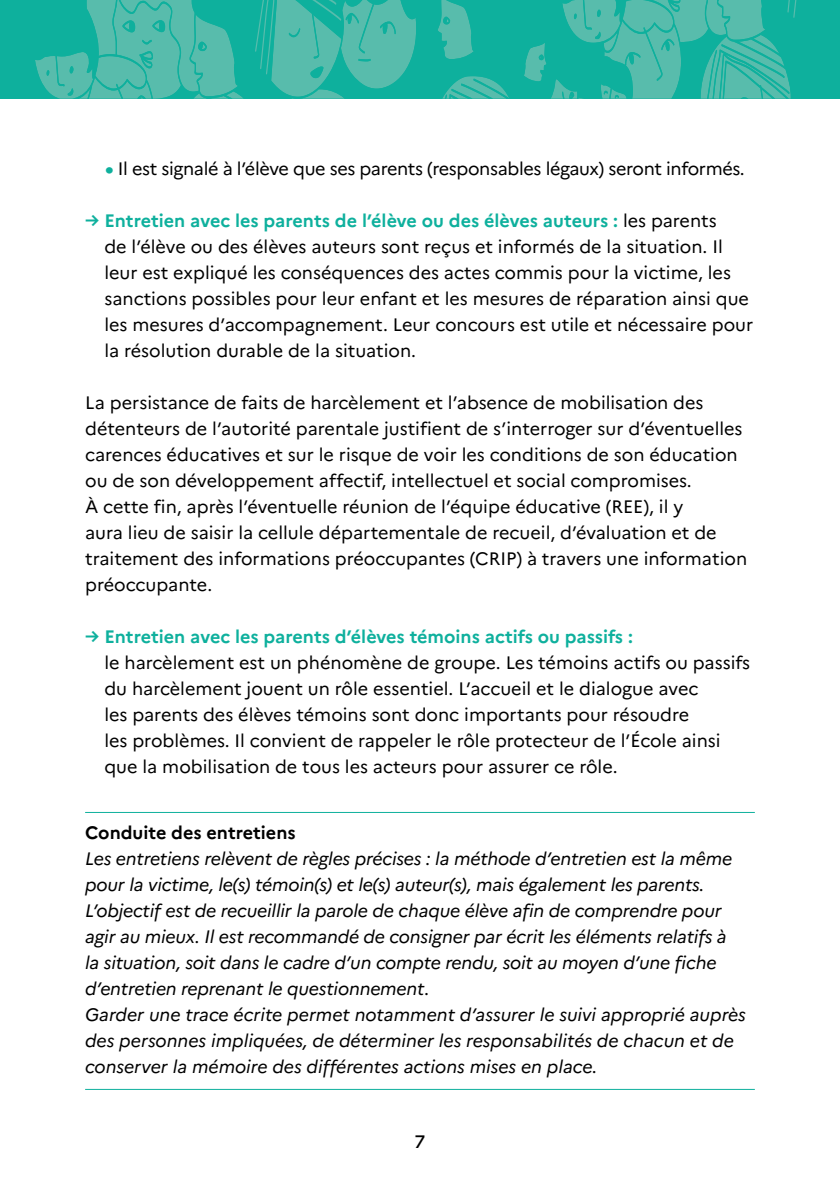
<style>
.page{position:relative;width:840px;height:1191px;background:#fff}
.page>*{position:absolute;margin:0;border:0;box-sizing:border-box;transform-origin:0 0}
.t1{font:18px/26px "Marianne";color:#000}
.t2{font:italic 18px/26px "Marianne";letter-spacing:-.01em;color:#000}
.t3{font:18px "Marianne";letter-spacing:-.02em;color:#000}
.t4{font:700 18px "Marianne";color:#0eb09d}
.t5{font:700 18px "Marianne";color:#000}
.t6{font:500 18px "Marianne";color:#000}
.s1{font-weight:800;color:#0eb09d}
.s2{font-weight:700;color:#0eb09d}
</style>
<div class="page">
<div style="left:0;top:0;width:839px;height:99px;background:#0eb09d"></div>
<svg style="left:35px;top:0;width:381px;height:99px"></svg>
<svg style="left:438px;top:0;width:359px;height:99px"></svg>
<hr style="left:85px;top:812px;width:669px;height:1px;background:#0eb09d">
<hr style="left:85px;top:1089px;width:669px;height:1px;background:#0eb09d">
<p class="t3" style="left:105px;top:158px;width:640px"><span class="s1">•</span> Il est signalé à l’élève que ses parents (responsables légaux) seront informés.</p>
<p class="t1" style="left:104px;top:208px;width:650px;text-indent:-19px"><span class="s2">→ Entretien avec les parents de l’élève ou des élèves auteurs :</span> les parents<br>de l’élève ou des élèves auteurs sont reçus et informés de la situation. Il leur est expliqué les conséquences des actes commis pour la victime, les sanctions possibles pour leur enfant et les mesures de réparation ainsi que les mesures d’accompagnement. Leur concours est utile et nécessaire pour la résolution durable de la situation.</p>
<p class="t1" style="left:85px;top:390px;width:663px">La persistance de faits de harcèlement et l’absence de mobilisation des détenteurs de l’autorité parentale justifient de s’interroger sur d’éventuelles carences éducatives et sur le risque de voir les conditions de son éducation ou de son développement affectif, intellectuel et social compromises.<br>À cette fin, après l’éventuelle réunion de l’équipe éducative (REE), il y<br>aura lieu de saisir la cellule départementale de recueil, d’évaluation et de traitement des informations préoccupantes (CRIP) à travers une information préoccupante.</p>
<p class="t4" style="left:85px;top:626px;width:549px">→ Entretien avec les parents d’élèves témoins actifs ou passifs :</p>
<p class="t1" style="left:104px;top:650px;width:647px">le harcèlement est un phénomène de groupe. Les témoins actifs ou passifs du harcèlement jouent un rôle essentiel. L’accueil et le dialogue avec<br>les parents des élèves témoins sont donc importants pour résoudre<br>les problèmes. Il convient de rappeler le rôle protecteur de l’École ainsi que la mobilisation de tous les acteurs pour assurer ce rôle.</p>
<p class="t5" style="left:85px;top:822px;width:212px">Conduite des entretiens</p>
<p class="t2" style="left:85px;top:845px;width:662px">Les entretiens relèvent de règles précises : la méthode d’entretien est la même pour la victime, le(s) témoin(s) et le(s) auteur(s), mais également les parents.<br>L’objectif est de recueillir la parole de chaque élève afin de comprendre pour agir au mieux. Il est recommandé de consigner par écrit les éléments relatifs à<br>la situation, soit dans le cadre d’un compte rendu, soit au moyen d’une fiche d’entretien reprenant le questionnement.<br>Garder une trace écrite permet notamment d’assurer le suivi approprié auprès des personnes impliquées, de déterminer les responsabilités de chacun et de conserver la mémoire des différentes actions mises en place.</p>
<p class="t6" style="left:414px;top:1130px;width:12px">7</p>
</div>
